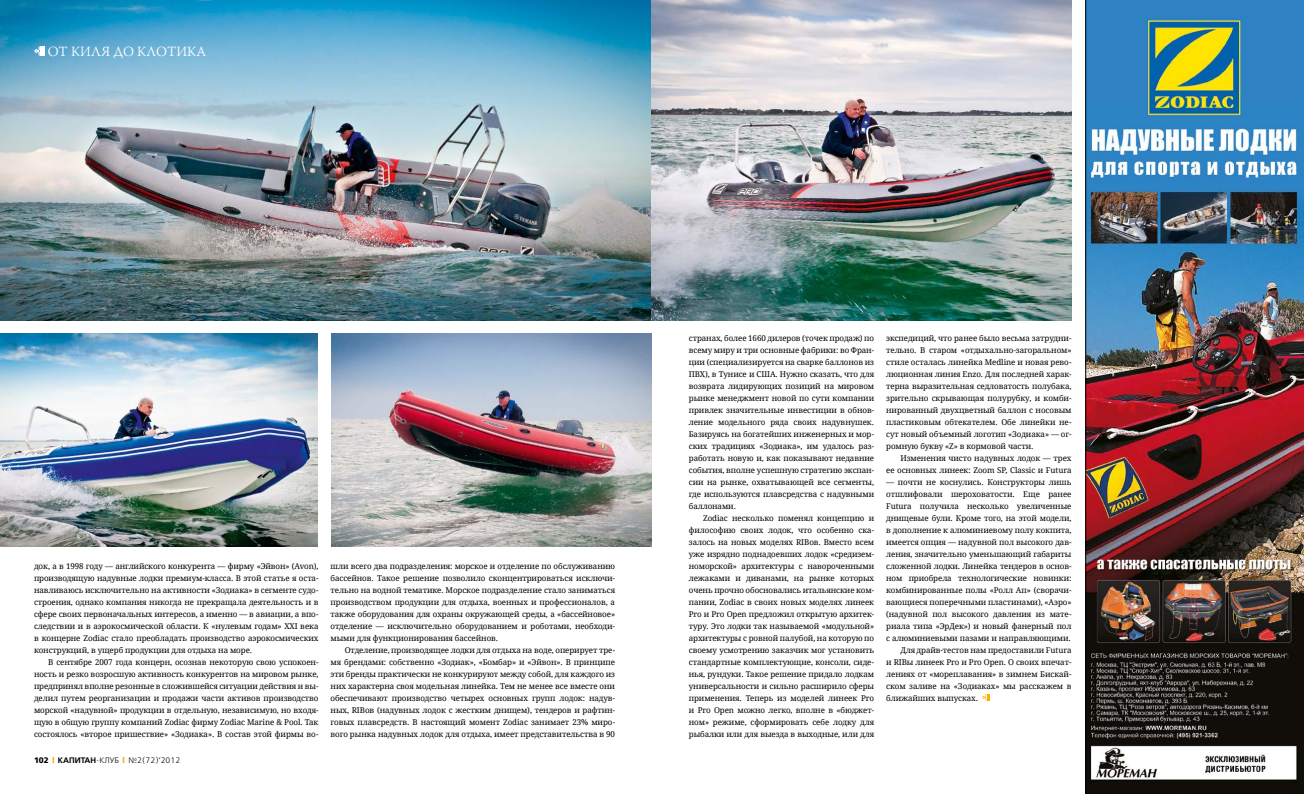
<style>
.page{position:relative;width:1304px;height:794px;background:#fff}
.page>*{position:absolute;margin:0;border:0;box-sizing:border-box;transform-origin:0 0}
.t1{font:300 14px "Warnock Pro";letter-spacing:.005em;color:#fff}
.t2{font:8px/12px "Droid Serif";letter-spacing:-.01em;color:#000;text-align:justify}
.t3{font:8px "Free Set Light C";color:#000}
.s1{font-family:"Free Set Bold C"}
.s2{font-family:"Free Set Extra Bold C";color:#f9ae00}
.s3{font-family:"Free Set Demi C"}
</style>
<div class="page">
<img style="left:0;top:0;width:1071px;height:320px">
<img style="left:0;top:333px;width:317px;height:213px">
<img style="left:331px;top:333px;width:321px;height:213px">
<svg style="left:34px;top:46px;width:11px;height:10px"></svg>
<svg style="left:982px;top:694px;width:8px;height:7px"></svg>
<img style="left:1085px;top:0;width:219px;height:794px">
<h1 class="t1" style="left:48px;top:43px;width:160px">ОТ КИЛЯ ДО КЛОТИКА</h1>
<p class="t2" style="left:34px;top:560px;width:286px">док, а в 1998 году — английского конкурента — фирму «Эйвон» (Avon), производящую надувные лодки премиум-класса. В этой статье я оста&shy;навливаюсь исключительно на активности «Зодиака» в сегменте судо&shy;строения, однако компания никогда не прекращала деятельность и в сфере своих первоначальных интересов, а именно — в авиации, а впо&shy;следствии и в аэрокосмической области. К «нулевым годам» XXI века в концерне Zodiac стало преобладать производство аэрокосмических конструкций, в ущерб продукции для отдыха на море.</p>
<p class="t2" style="left:34px;top:656px;width:286px;text-indent:14px">В сентябре 2007 года концерн, осознав некоторую свою успокоен&shy;ность и резко возросшую активность конкурентов на мировом рынке, предпринял вполне резонные в сложившейся ситуации действия и вы&shy;делил путем реорганизации и продажи части активов производство морской «надувной» продукции в отдельную, независимую, но входя&shy;щую в общую группу компаний Zodiac фирму Zodiac Marine &amp; Pool. Так состоялось «второе пришествие» «Зодиака». В состав этой фирмы во-</p>
<p class="t3" style="left:34px;top:756px;width:148px"><span class="s1">102</span> <span class="s2">|</span> <span class="s3">КАПИТАН</span>-КЛУБ <span class="s2">|</span> №2(72)’2012</p>
<p class="t2" style="left:331px;top:560px;width:286px">шли всего два подразделения: морское и отделение по обслуживанию бассейнов. Такое решение позволило сконцентрироваться исключи&shy;тельно на водной тематике. Морское подразделение стало заниматься производством продукции для отдыха, военных и профессионалов, а также оборудования для охраны окружающей среды, а «бассейновое» отделение — исключительно оборудованием и роботами, необходи&shy;мыми для функционирования бассейнов.</p>
<p class="t2" style="left:331px;top:644px;width:286px;text-indent:14px">Отделение, производящее лодки для отдыха на воде, оперирует тре&shy;мя брендами: собственно «Зодиак», «Бомбар» и «Эйвон». В принципе эти бренды практически не конкурируют между собой, для каждого из них характерна своя модельная линейка. Тем не менее все вместе они обеспечивают производство четырех основных групп лодок: надув&shy;ных, RIBов (надувных лодок с жестким днищем), тендеров и рафтин&shy;говых плавсредств. В настоящий момент Zodiac занимает 23% миро&shy;вого рынка надувных лодок для отдыха, имеет представительства в 90</p>
<p class="t2" style="left:689px;top:332px;width:187px">странах, более 1660 дилеров (точек продаж) по всему миру и три основные фабрики: во Фран&shy;ции (специализируется на сварке баллонов из ПВХ), в Тунисе и США. Нужно сказать, что для возврата лидирующих позиций на мировом рынке менеджмент новой по сути компании привлек значительные инвестиции в обнов&shy;ление модельного ряда своих надувнушек.<br>Базируясь на богатейших инженерных и мор&shy;ских традициях «Зодиака», им удалось раз&shy;работать новую и, как показывают недавние события, вполне успешную стратегию экспан&shy;сии на рынке, охватывающей все сегменты, где используются плавсредства с надувными баллонами.</p>
<p class="t2" style="left:689px;top:512px;width:187px;text-indent:14px">Zodiac несколько поменял концепцию и философию своих лодок, что особенно ска&shy;залось на новых моделях RIBов. Вместо всем уже изрядно поднадоевших лодок «средизем&shy;номорской» архитектуры с навороченными лежаками и диванами, на рынке которых очень прочно обосновались итальянские ком&shy;пании, Zodiac в своих новых моделях линеек Pro и Pro Open предложил открытую архитек&shy;туру. Это лодки так называемой «модульной» архитектуры с ровной палубой, на которую по своему усмотрению заказчик мог установить стандартные комплектующие, консоли, сиде&shy;нья, рундуки. Такое решение придало лодкам универсальности и сильно расширило сферы применения. Теперь из моделей линеек Pro и Pro Open можно легко, вполне в «бюджет&shy;ном» режиме, сформировать себе лодку для рыбалки или для выезда в выходные, или для</p>
<p class="t2" style="left:886px;top:332px;width:187px">экспедиций, что ранее было весьма затрудни&shy;тельно. В старом «отдыхально-загоральном» стиле осталась линейка Medline и новая рево&shy;люционная линия Enzo. Для последней харак&shy;терна выразительная седловатость полубака, зрительно скрывающая полурубку, и комби&shy;нированный двухцветный баллон с носовым пластиковым обтекателем. Обе линейки не&shy;сут новый объемный логотип «Зодиака» — ог&shy;ромную букву «Z» в кормовой части.</p>
<p class="t2" style="left:886px;top:452px;width:187px;text-align:right">Изменения чисто надувных лодок — трех<br>ее основных линеек: Zoom SP, Classic и Futura</p>
<p class="t2" style="left:886px;top:476px;width:187px">— почти не коснулись. Конструкторы лишь</p>
<p class="t2" style="left:886px;top:488px;width:187px">отшлифовали шероховатости. Еще ранее</p>
<p class="t2" style="left:886px;top:500px;width:187px">Futura получила несколько увеличенные</p>
<p class="t2" style="left:886px;top:512px;width:187px">днищевые були. Кроме того, на этой модели,</p>
<p class="t2" style="left:886px;top:524px;width:187px">в дополнение к алюминиевому полу кокпита,</p>
<p class="t2" style="left:886px;top:536px;width:187px">имеется опция — надувной пол высокого дав-</p>
<p class="t2" style="left:886px;top:548px;width:187px">ления, значительно уменьшающий габариты</p>
<p class="t2" style="left:886px;top:560px;width:187px">сложенной лодки. Линейка тендеров в основ-</p>
<p class="t2" style="left:886px;top:572px;width:187px">ном приобрела технологические новинки:</p>
<p class="t2" style="left:886px;top:584px;width:187px">комбинированные полы «Ролл Ап» (сворачи-</p>
<p class="t2" style="left:886px;top:596px;width:187px">вающиеся поперечными пластинами), «Аэро»</p>
<p class="t2" style="left:886px;top:608px;width:187px">(надувной пол высокого давления из мате-</p>
<p class="t2" style="left:886px;top:620px;width:187px">риала типа «ЭрДек») и новый фанерный пол</p>
<p class="t2" style="left:886px;top:632px;width:186px">с алюминиевыми пазами и направляющими.</p>
<p class="t2" style="left:900px;top:644px;width:173px">Для драйв-тестов нам предоставили Futura</p>
<p class="t2" style="left:886px;top:656px;width:187px">и RIBы линеек Pro и Pro Open. О своих впечат-</p>
<p class="t2" style="left:886px;top:668px;width:187px">лениях от «мореплавания» в зимнем Бискай-</p>
<p class="t2" style="left:886px;top:680px;width:187px">ском заливе на «Зодиаках» мы расскажем в</p>
<p class="t2" style="left:886px;top:692px;width:93px">ближайших выпусках.</p>
</div>
